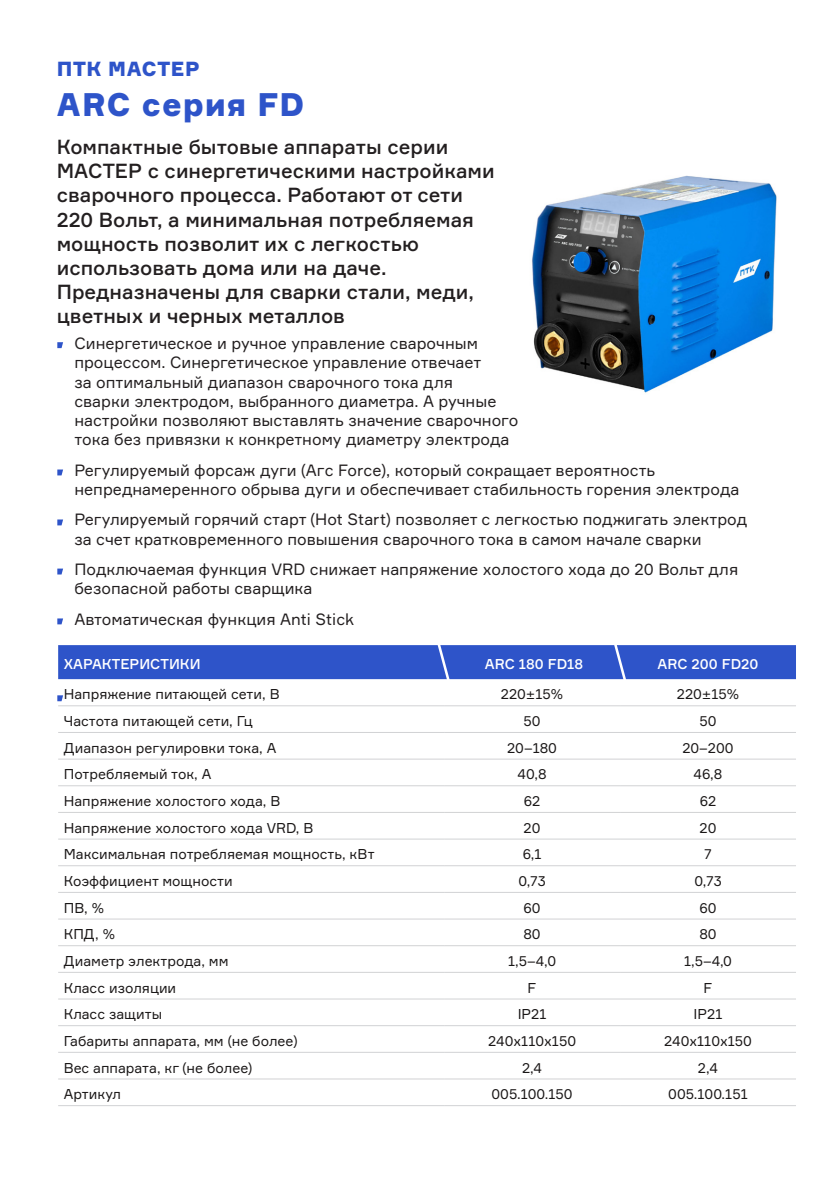
<style>
.page{position:relative;width:840px;height:1191px;background:#fff}
.page>*{position:absolute;margin:0;border:0;box-sizing:border-box;transform-origin:0 0}
.t1{font:900 32px "Formular";letter-spacing:.03em;color:#2e54c9}
.t2{font:500 20px/24px "Formular";color:#231f20}
.t3{font:900 20px "Formular";letter-spacing:.03em;color:#2e54c9}
.РАМКА_-_Описание_с_м{font:16px/19.2px "Formular";color:#231f20}
.t4{font:14px "Formular";color:#1a1717}
.t5{font:500 14px "Formular";color:#fff}
</style>
<div class="page">
<img style="left:532px;top:175px;width:245px;height:218px">
<hr style="left:58px;top:705px;width:386px;height:1px;background:#d1d2d4">
<hr style="left:444px;top:705px;width:175px;height:1px;background:#d1d2d4">
<hr style="left:619px;top:705px;width:176px;height:1px;background:#d1d2d4">
<hr style="left:58px;top:732px;width:386px;height:1px;background:#d1d2d4">
<hr style="left:444px;top:732px;width:175px;height:1px;background:#d1d2d4">
<hr style="left:619px;top:732px;width:176px;height:1px;background:#d1d2d4">
<hr style="left:58px;top:758px;width:386px;height:1px;background:#d1d2d4">
<hr style="left:444px;top:758px;width:175px;height:1px;background:#d1d2d4">
<hr style="left:619px;top:758px;width:176px;height:1px;background:#d1d2d4">
<hr style="left:58px;top:785px;width:386px;height:1px;background:#d1d2d4">
<hr style="left:444px;top:785px;width:175px;height:1px;background:#d1d2d4">
<hr style="left:619px;top:785px;width:176px;height:1px;background:#d1d2d4">
<hr style="left:58px;top:812px;width:386px;height:1px;background:#d1d2d4">
<hr style="left:444px;top:812px;width:175px;height:1px;background:#d1d2d4">
<hr style="left:619px;top:812px;width:176px;height:1px;background:#d1d2d4">
<hr style="left:58px;top:838px;width:386px;height:1px;background:#d1d2d4">
<hr style="left:444px;top:838px;width:175px;height:1px;background:#d1d2d4">
<hr style="left:619px;top:838px;width:176px;height:1px;background:#d1d2d4">
<hr style="left:58px;top:865px;width:386px;height:1px;background:#d1d2d4">
<hr style="left:444px;top:865px;width:175px;height:1px;background:#d1d2d4">
<hr style="left:619px;top:865px;width:176px;height:1px;background:#d1d2d4">
<hr style="left:58px;top:892px;width:386px;height:1px;background:#d1d2d4">
<hr style="left:444px;top:892px;width:175px;height:1px;background:#d1d2d4">
<hr style="left:619px;top:892px;width:176px;height:1px;background:#d1d2d4">
<hr style="left:58px;top:918px;width:386px;height:1px;background:#d1d2d4">
<hr style="left:444px;top:918px;width:175px;height:1px;background:#d1d2d4">
<hr style="left:619px;top:918px;width:176px;height:1px;background:#d1d2d4">
<hr style="left:58px;top:945px;width:386px;height:1px;background:#d1d2d4">
<hr style="left:444px;top:945px;width:175px;height:1px;background:#d1d2d4">
<hr style="left:619px;top:945px;width:176px;height:1px;background:#d1d2d4">
<hr style="left:58px;top:972px;width:386px;height:1px;background:#d1d2d4">
<hr style="left:444px;top:972px;width:175px;height:1px;background:#d1d2d4">
<hr style="left:619px;top:972px;width:176px;height:1px;background:#d1d2d4">
<hr style="left:58px;top:998px;width:386px;height:1px;background:#d1d2d4">
<hr style="left:444px;top:998px;width:175px;height:1px;background:#d1d2d4">
<hr style="left:619px;top:998px;width:176px;height:1px;background:#d1d2d4">
<hr style="left:58px;top:1025px;width:386px;height:1px;background:#d1d2d4">
<hr style="left:444px;top:1025px;width:175px;height:1px;background:#d1d2d4">
<hr style="left:619px;top:1025px;width:176px;height:1px;background:#d1d2d4">
<hr style="left:58px;top:1051px;width:386px;height:1px;background:#d1d2d4">
<hr style="left:444px;top:1051px;width:175px;height:1px;background:#d1d2d4">
<hr style="left:619px;top:1051px;width:176px;height:1px;background:#d1d2d4">
<hr style="left:58px;top:1078px;width:386px;height:1px;background:#d1d2d4">
<hr style="left:444px;top:1078px;width:175px;height:1px;background:#d1d2d4">
<hr style="left:619px;top:1078px;width:176px;height:1px;background:#d1d2d4">
<hr style="left:58px;top:1105px;width:386px;height:1px;background:#d1d2d4">
<hr style="left:444px;top:1105px;width:175px;height:1px;background:#d1d2d4">
<hr style="left:619px;top:1105px;width:176px;height:1px;background:#d1d2d4">
<div style="left:58px;top:645px;width:737px;height:35px;background:#2e54c9"></div>
<svg style="left:57px;top:342px;width:6px;height:6px"></svg>
<svg style="left:57px;top:469px;width:6px;height:6px"></svg>
<svg style="left:57px;top:519px;width:6px;height:6px"></svg>
<svg style="left:57px;top:568px;width:6px;height:6px"></svg>
<svg style="left:57px;top:618px;width:6px;height:6px"></svg>
<svg style="left:57px;top:695px;width:6px;height:6px"></svg>
<p class="t3" style="left:57px;top:57px;width:144px">ПТК МАСТЕР</p>
<p class="t1" style="left:57px;top:85px;width:249px">ARC серия FD</p>
<p class="t2" style="left:57px;top:135px;width:439px">Компактные бытовые аппараты серии МАСТЕР с синергетическими настройками сварочного процесса. Работают от сети 220 Вольт, а минимальная потребляемая мощность позволит их с легкостью использовать дома или на даче.<br>Предназначены для сварки стали, меди, цветных и черных металлов</p>
<p class="РАМКА_-_Описание_с_м" style="left:74px;top:333px;width:445px">Синергетическое и ручное управление сварочным процессом. Синергетическое управление отвечает<br>за оптимальный диапазон сварочного тока для<br>сварки электродом, выбранного диаметра. А ручные настройки позволяют выставлять значение сварочного тока без привязки к конкретному диаметру электрода</p>
<p class="РАМКА_-_Описание_с_м" style="left:74px;top:460px;width:666px">Регулируемый форсаж дуги (Агc Force), который сокращает вероятность непреднамеренного обрыва дуги и обеспечивает стабильность горения электрода</p>
<p class="РАМКА_-_Описание_с_м" style="left:74px;top:510px;width:674px">Регулируемый горячий старт (Hot Start) позволяет с легкостью поджигать электрод за счет кратковременного повышения сварочного тока в самом начале сварки</p>
<p class="РАМКА_-_Описание_с_м" style="left:74px;top:559px;width:665px">Подключаемая функция VRD снижает напряжение холостого хода до 20 Вольт для безопасной работы сварщика</p>
<p class="РАМКА_-_Описание_с_м" style="left:74px;top:609px;width:281px">Автоматическая функция Anti Stick</p>
<p class="t5" style="left:64px;top:655px;width:138px">ХАРАКТЕРИСТИКИ</p>
<p class="t5" style="left:484px;top:655px;width:100px">ARC 180 FD18</p>
<p class="t5" style="left:657px;top:655px;width:102px">ARC 200 FD20</p>
<p class="t4" style="left:64px;top:686px;width:217px">Напряжение питающей сети, В</p>
<p class="t4" style="left:500px;top:686px;width:64px">220±15%</p>
<p class="t4" style="left:676px;top:686px;width:64px">220±15%</p>
<p class="t4" style="left:64px;top:712px;width:190px">Частота питающей сети, Гц</p>
<p class="t4" style="left:523px;top:712px;width:19px">50</p>
<p class="t4" style="left:699px;top:712px;width:19px">50</p>
<p class="t4" style="left:64px;top:739px;width:214px">Диапазон регулировки тока, А</p>
<p class="t4" style="left:507px;top:739px;width:51px">20–180</p>
<p class="t4" style="left:682px;top:739px;width:53px">20–200</p>
<p class="t4" style="left:64px;top:765px;width:149px">Потребляемый ток, А</p>
<p class="t4" style="left:517px;top:765px;width:30px">40,8</p>
<p class="t4" style="left:693px;top:765px;width:30px">46,8</p>
<p class="t4" style="left:64px;top:792px;width:218px">Напряжение холостого хода, В</p>
<p class="t4" style="left:523px;top:792px;width:18px">62</p>
<p class="t4" style="left:699px;top:792px;width:18px">62</p>
<p class="t4" style="left:64px;top:819px;width:251px">Напряжение холостого хода VRD, В</p>
<p class="t4" style="left:523px;top:819px;width:18px">20</p>
<p class="t4" style="left:699px;top:819px;width:18px">20</p>
<p class="t4" style="left:64px;top:845px;width:312px">Максимальная потребляемая мощность, кВт</p>
<p class="t4" style="left:522px;top:845px;width:20px">6,1</p>
<p class="t4" style="left:703px;top:845px;width:9px">7</p>
<p class="t4" style="left:64px;top:872px;width:170px">Коэффициент мощности</p>
<p class="t4" style="left:518px;top:872px;width:29px">0,73</p>
<p class="t4" style="left:694px;top:872px;width:29px">0,73</p>
<p class="t4" style="left:64px;top:899px;width:42px">ПВ, %</p>
<p class="t4" style="left:523px;top:899px;width:19px">60</p>
<p class="t4" style="left:699px;top:899px;width:19px">60</p>
<p class="t4" style="left:64px;top:925px;width:53px">КПД, %</p>
<p class="t4" style="left:523px;top:925px;width:19px">80</p>
<p class="t4" style="left:699px;top:925px;width:19px">80</p>
<p class="t4" style="left:64px;top:952px;width:166px">Диаметр электрода, мм</p>
<p class="t4" style="left:508px;top:952px;width:49px">1,5–4,0</p>
<p class="t4" style="left:683px;top:952px;width:49px">1,5–4,0</p>
<p class="t4" style="left:64px;top:979px;width:114px">Класс изоляции</p>
<p class="t4" style="left:527px;top:979px;width:10px">F</p>
<p class="t4" style="left:703px;top:979px;width:10px">F</p>
<p class="t4" style="left:64px;top:1005px;width:100px">Класс защиты</p>
<p class="t4" style="left:517px;top:1005px;width:30px">IP21</p>
<p class="t4" style="left:693px;top:1005px;width:30px">IP21</p>
<p class="t4" style="left:64px;top:1032px;width:235px">Габариты аппарата, мм (не более)</p>
<p class="t4" style="left:488px;top:1032px;width:89px">240х110х150</p>
<p class="t4" style="left:663px;top:1032px;width:89px">240х110х150</p>
<p class="t4" style="left:64px;top:1059px;width:190px">Вес аппарата, кг (не более)</p>
<p class="t4" style="left:521px;top:1059px;width:22px">2,4</p>
<p class="t4" style="left:697px;top:1059px;width:22px">2,4</p>
<p class="t4" style="left:64px;top:1085px;width:59px">Артикул</p>
<p class="t4" style="left:491px;top:1085px;width:83px">005.100.150</p>
<p class="t4" style="left:668px;top:1085px;width:81px">005.100.151</p>
</div>
